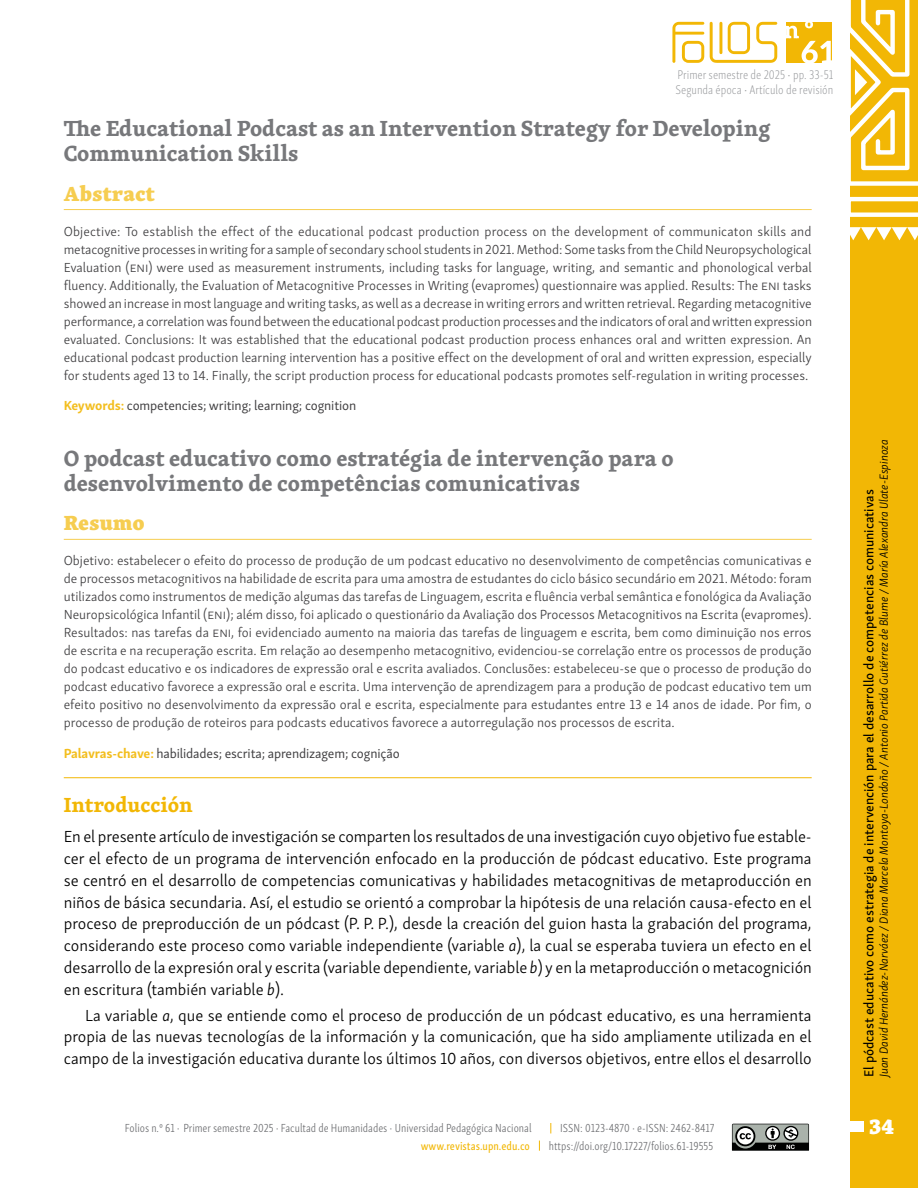
<style>
.page{position:relative;width:918px;height:1188px;background:#fff}
.page>*{position:absolute;margin:0;border:0;box-sizing:border-box;transform-origin:0 0}
.T1_ingles-Portug{font:700 22.5px/25.5px "Skolar Latin";color:#77787b}
.t1{font:800 22.5px "Skolar Latin";color:#fff}
.ResumenT{font:800 21px "Skolar Latin";letter-spacing:.02em;color:#f6cd50}
.Subtítulo_1{font:700 21px "Skolar Latin";color:#f2b705}
.Parrafo_inicial{font:300 16.5px/21.8px "Skolar Sans PE";color:#000;text-align:justify}
.Parrafo_sangria{font:300 16.5px/21.8px "Skolar Sans PE";color:#000;text-align:justify}
.ResumenTx{font:300 13.5px/18px "Skolar Sans PE";color:#414042;text-align:justify}
.t2{font:13.5px "Skolar Sans PE Me";color:#000}
.Palavras-chave{font:13.5px "Skolar Sans PE";letter-spacing:-.01em;color:#414042}
.Keywords{font:13.5px "Skolar Sans PE";letter-spacing:-.01em;color:#414042}
.t3{font:12.9px/15.5px "Skolar Sans Latn Cp El";color:#939598}
.t4{font:300 12px "Skolar Sans Latn Cp";color:#6d6e71}
.t5{font:italic 300 12px "Skolar Sans PE";color:#000}
.t6{font:12px "Skolar Sans Latn Cp Me";color:#f2b705}
.s1{font-weight:700;color:#f3be1e}
.s2{font-style:italic}
</style>
<div class="page">
<div style="left:850px;top:0;width:68px;height:1188px;background:#f2b705"></div>
<svg style="left:850px;top:0;width:68px;height:241px"></svg>
<svg style="left:672px;top:22px;width:32px;height:41px"></svg>
<svg style="left:710px;top:22px;width:67px;height:41px"></svg>
<svg style="left:732px;top:1124px;width:77px;height:27px;background:#737774"></svg>
<div style="left:849px;top:1121px;width:14px;height:11px;background:#fff"></div>
<svg style="left:786px;top:22px;width:46px;height:41px"></svg>
<hr style="left:64px;top:777px;width:748px;height:1px;background:#f2b705">
<hr style="left:64px;top:209px;width:748px;height:1px;background:#f6cd50">
<hr style="left:64px;top:539px;width:748px;height:1px;background:#f6cd50">
<p class="t3" style="left:676px;top:66px;width:159px">Primer semestre de 2025 ▪ pp. 33-51<br>Segunda época ▪ Artículo de revisión</p>
<p class="T1_ingles-Portug" style="left:64px;top:115px;width:708px">The Educational Podcast as an Intervention Strategy for Developing<br>Communication Skills</p>
<p class="ResumenT" style="left:64px;top:176px;width:93px">Abstract</p>
<p class="ResumenTx" style="left:64px;top:221px;width:750px">Objective: To establish the effect of the educational podcast production process on the development of communicaton skills and metacognitive processes in writing for a sample of secondary school students in 2021. Method: Some tasks from the Child Neuropsychological Evaluation (eni) were used as measurement instruments, including tasks for language, writing, and semantic and phonological verbal fluency. Additionally, the Evaluation of Metacognitive Processes in Writing (evapromes) questionnaire was applied. Results: The eni tasks showed an increase in most language and writing tasks, as well as a decrease in writing errors and written retrieval. Regarding metacognitive performance, a correlation was found between the educational podcast production processes and the indicators of oral and written expression evaluated. Conclusions: It was established that the educational podcast production process enhances oral and written expression. An educational podcast production learning intervention has a positive effect on the development of oral and written expression, especially for students aged 13 to 14. Finally, the script production process for educational podcasts promotes self-regulation in writing processes.</p>
<p class="Keywords" style="left:64px;top:396px;width:294px"><span class="s1">Keywords:</span> competencies; writing; learning; cognition</p>
<p class="T1_ingles-Portug" style="left:64px;top:444px;width:611px">O podcast educativo como estratégia de intervenção para o desenvolvimento de competências comunicativas</p>
<p class="ResumenT" style="left:64px;top:506px;width:82px">Resumo</p>
<p class="ResumenTx" style="left:64px;top:551px;width:749px">Objetivo: estabelecer o efeito do processo de produção de um podcast educativo no desenvolvimento de competências comunicativas e de processos metacognitivos na habilidade de escrita para uma amostra de estudantes do ciclo básico secundário em 2021. Método: foram utilizados como instrumentos de medição algumas das tarefas de Linguagem, escrita e fluência verbal semântica e fonológica da Avaliação Neuropsicológica Infantil (eni); além disso, foi aplicado o questionário da Avaliação dos Processos Metacognitivos na Escrita (evapromes).<br>Resultados: nas tarefas da eni, foi evidenciado aumento na maioria das tarefas de linguagem e escrita, bem como diminuição nos erros de escrita e na recuperação escrita. Em relação ao desempenho metacognitivo, evidenciou-se correlação entre os processos de produção do podcast educativo e os indicadores de expressão oral e escrita avaliados. Conclusões: estabeleceu-se que o processo de produção do podcast educativo favorece a expressão oral e escrita. Uma intervenção de aprendizagem para a produção de podcast educativo tem um efeito positivo no desenvolvimento da expressão oral e escrita, especialmente para estudantes entre 13 e 14 anos de idade. Por fim, o processo de produção de roteiros para podcasts educativos favorece a autorregulação nos processos de escrita.</p>
<p class="Palavras-chave" style="left:64px;top:743px;width:337px"><span class="s1">Palavras-chave:</span> habilidades; escrita; aprendizagem; cognição</p>
<p class="Subtítulo_1" style="left:64px;top:788px;width:131px">Introducción</p>
<p class="Parrafo_inicial" style="left:64px;top:825px;width:750px">En el presente artículo de investigación se comparten los resultados de una investigación cuyo objetivo fue estable&shy;cer el efecto de un programa de intervención enfocado en la producción de pódcast educativo. Este programa se centró en el desarrollo de competencias comunicativas y habilidades metacognitivas de metaproducción en niños de básica secundaria. Así, el estudio se orientó a comprobar la hipótesis de una relación causa-efecto en el proceso de preproducción de un pódcast (P. P. P.), desde la creación del guion hasta la grabación del programa, considerando este proceso como variable independiente (variable <span class="s2">a</span>), la cual se esperaba tuviera un efecto en el desarrollo de la expresión oral y escrita (variable dependiente, variable <span class="s2">b</span>) y en la metaproducción o metacognición en escritura (también variable <span class="s2">b</span>).</p>
<p class="Parrafo_sangria" style="left:64px;top:1003px;width:749px;text-indent:21px">La variable <span class="s2">a</span>, que se entiende como el proceso de producción de un pódcast educativo, es una herramienta propia de las nuevas tecnologías de la información y la comunicación, que ha sido ampliamente utilizada en el campo de la investigación educativa durante los últimos 10 años, con diversos objetivos, entre ellos el desarrollo</p>
<p class="t5" style="left:875px;top:1077px;width:639px;rotate:-90deg">Juan David Hernández-Narváez / Diana Marcela Montoya-Londoño / Antonio Partida Gutiérrez de Blume / María Alexandra Ulate-Espinoza</p>
<p class="t2" style="left:858px;top:1077px;width:589px;rotate:-90deg">El pódcast educativo como estrategia de intervención para el desarrollo de competencias comunicativas</p>
<p class="t4" style="left:125px;top:1119px;width:408px">Folios n.º 61 ▪ Primer semestre 2025 ▪ Facultad de Humanidades ▪ Universidad Pedagógica Nacional</p>
<p class="t4" style="left:560px;top:1119px;width:156px">ISSN: 0123-4870 ▪ e-ISSN: 2462-8417</p>
<h1 class="t1" style="left:869px;top:1107px;width:27px">34</h1>
<p class="t6" style="left:421px;top:1136px;width:111px">www.revistas.upn.edu.co</p>
<p class="t4" style="left:549px;top:1137px;width:166px">https://doi.org/10.17227/folios.61-19555</p>
</div>
